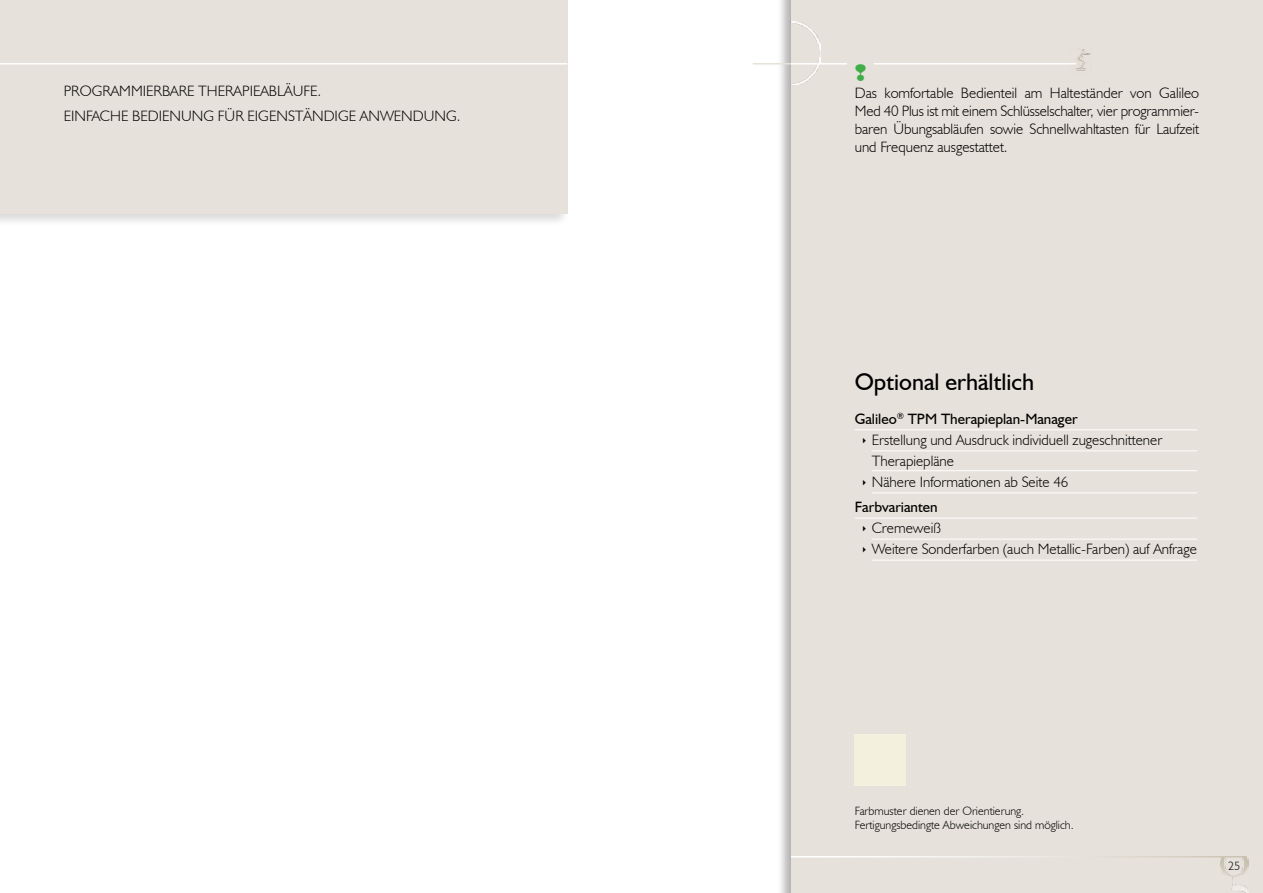
<style>
.page{position:relative;width:1263px;height:893px;background:#fff}
.page>*{position:absolute;margin:0;border:0;box-sizing:border-box;transform-origin:0 0}
.t1{font:24px "Humanist 521 BT";color:#000}
.t2{font:300 15px/21px "Humanist 521 BT";color:#000}
.t3{font:15px "Humanist 521 BT";color:#000}
.t4{font:300 12px/14.4px "Humanist 521 BT";color:#000}
.s1{font-weight:400}
</style>
<div class="page">
<div style="left:777px;top:0;width:486px;height:893px;background:#000;opacity:.3"></div>
<div style="left:791px;top:0;width:472px;height:893px;background:#e6e1da"></div>
<div style="left:0;top:0;width:569px;height:228px;background:#000;opacity:.15"></div>
<div style="left:0;top:0;width:567px;height:213px;background:#e6e1da"></div>
<hr style="left:0;top:63px;width:567px;height:2px;background:#fff">
<hr style="left:791px;top:63px;width:285px;height:2px;background:#fff">
<hr style="left:753px;top:63px;width:38px;height:2px;background:#e6e1da">
<img style="left:1220px;top:857px;width:28px;height:36px">
<hr style="left:791px;top:856px;width:456px;height:1px;background:#fff">
<img style="left:762px;top:22px;width:58px;height:63px">
<img style="left:1070px;top:49px;width:21px;height:22px">
<div style="left:847px;top:0;width:27px;height:83px;background:#e6e1da"></div>
<hr style="left:855px;top:429px;width:342px;height:1px;background:#fff">
<hr style="left:872px;top:450px;width:325px;height:1px;background:#fff">
<hr style="left:872px;top:470px;width:325px;height:1px;background:#fff">
<hr style="left:872px;top:492px;width:325px;height:1px;background:#fff">
<hr style="left:855px;top:518px;width:342px;height:1px;background:#fff">
<hr style="left:872px;top:539px;width:325px;height:1px;background:#fff">
<hr style="left:872px;top:560px;width:325px;height:1px;background:#fff">
<div style="left:855px;top:734px;width:51px;height:51px;background:#f3f0dd"></div>
<p class="t2" style="left:64px;top:79px;width:398px;line-height:24.3px">PROGRAMMIERBARE THERAPIEABLÄUFE.<br>EINFACHE BEDIENUNG FÜR EIGENSTÄNDIGE ANWENDUNG.</p>
<p class="t2" style="left:855px;top:83px;width:346px;line-height:18px;text-align:justify">Das komfortable Bedienteil am Halteständer von Galileo Med 40 Plus ist mit einem Schlüsselschalter, vier programmier&shy;baren Übungsabläufen sowie Schnellwahltasten für Laufzeit und Frequenz ausgestattet.</p>
<h1 class="t1" style="left:855px;top:367px;width:181px">Optional erhältlich</h1>
<p class="t2" style="left:872px;top:408px;width:292px;text-indent:-17px"><span class="s1">Galileo</span><sup>®</sup> <span class="s1">TPM Therapieplan-Manager<br></span>Erstellung und Ausdruck individuell zugeschnittener Therapiepläne<br>Nähere Informationen ab Seite 46</p>
<p class="t3" style="left:855px;top:498px;width:84px">Farbvarianten</p>
<p class="t2" style="left:872px;top:517px;width:327px">Cremeweiß<br>Weitere Sonderfarben (auch Metallic-Farben) auf Anfrage</p>
<p class="t4" style="left:855px;top:803px;width:220px">Farbmuster dienen der Orientierung.<br>Fertigungsbedingte Abweichungen sind möglich.</p>
<p class="t4" style="left:1228px;top:859px;width:14px">25</p>
</div>
